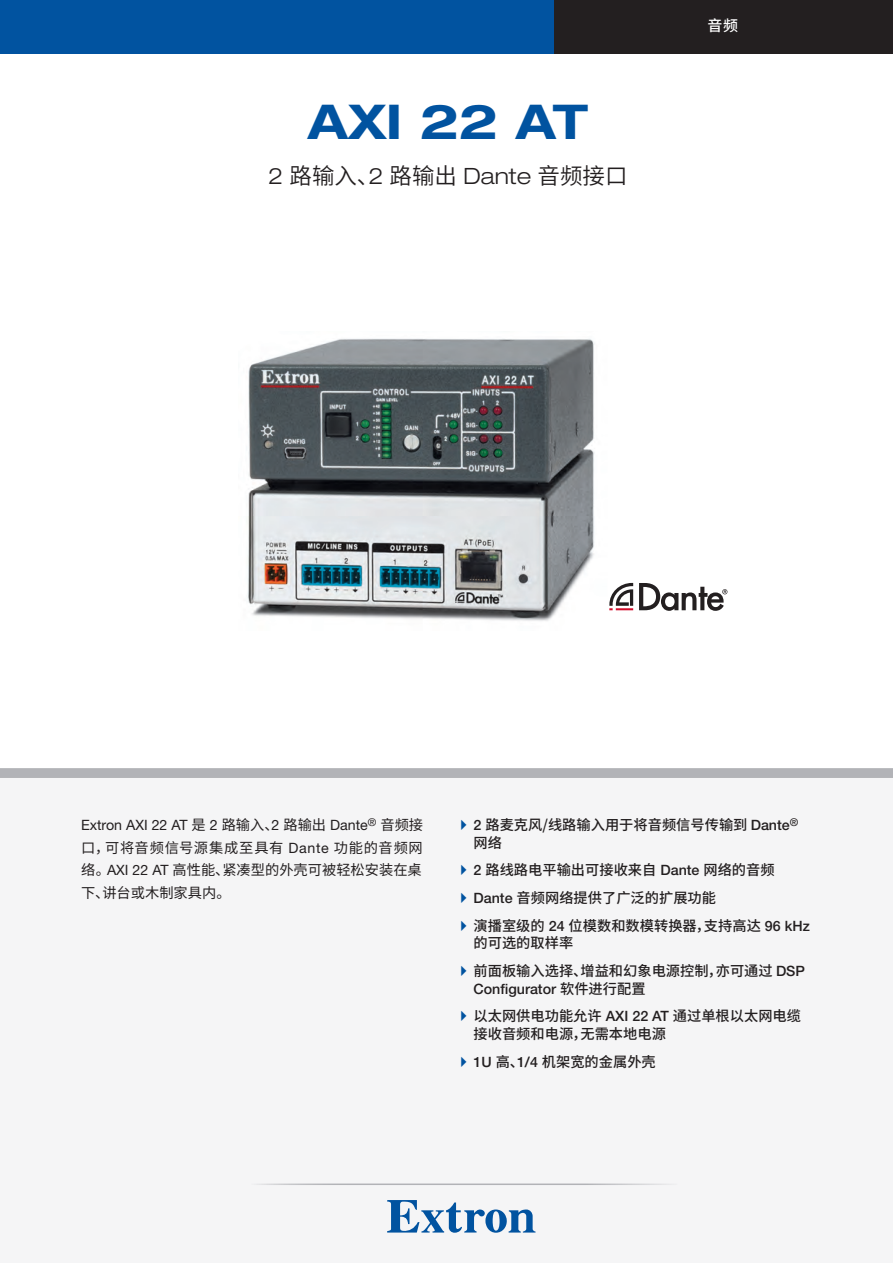
<style>
.page{position:relative;width:893px;height:1263px;background:#fff}
.page>*{position:absolute;margin:0;border:0;box-sizing:border-box;transform-origin:0 0}
.cover_product_name{font:700 expanded 48px "Helvetica Neue LT Std";color:#0153a0}
.cover_product_subti{font:22.5px "Source Han Sans CN";color:#231f20}
.cover_category{font:500 15px "Source Han Sans CN";color:#fff}
.t1{font:500 14.25px/17.2px "Source Han Sans CN";color:#231f20}
.cover_teaser_paragr{font:14.25px/22.5px "Source Han Sans CN";color:#231f20;text-align:justify}
.s1{font-family:"Helvetica Neue LT Std";font-weight:300;font-stretch:expanded}
.s2{font-family:"Helvetica Neue LT Std"}
</style>
<div class="page">
<div style="left:0;top:0;width:568px;height:54px;background:#0153a0"></div>
<div style="left:554px;top:0;width:339px;height:54px;background:#231f20"></div>
<div style="left:0;top:768px;width:893px;height:465px;background:#f5f5f6"></div>
<svg style="left:387px;top:1200px;width:148px;height:33px"></svg>
<hr style="left:245px;top:1183px;width:432px;height:2px;background:#b2b3b7">
<img style="left:247px;top:338px;width:348px;height:283px">
<svg style="left:609px;top:583px;width:24px;height:27px"></svg>
<svg style="left:639px;top:583px;width:88px;height:28px"></svg>
<svg style="left:461px;top:820px;width:5px;height:10px"></svg>
<svg style="left:461px;top:865px;width:5px;height:10px"></svg>
<svg style="left:461px;top:893px;width:5px;height:10px"></svg>
<svg style="left:461px;top:921px;width:5px;height:10px"></svg>
<svg style="left:461px;top:966px;width:5px;height:10px"></svg>
<svg style="left:461px;top:1011px;width:5px;height:10px"></svg>
<svg style="left:461px;top:1056px;width:5px;height:10px"></svg>
<p class="cover_product_name" style="left:308px;top:92px;width:281px">AXI 22 AT</p>
<p class="cover_product_subti" style="left:268px;top:163px;width:361px"><span class="s1">2</span> 路输入、<span class="s1">2</span> 路输出 <span class="s1">Dante</span> 音频接口</p>
<p class="cover_category" style="left:707px;top:17px;width:32px">音频</p>
<p class="cover_teaser_paragr" style="left:81px;top:814px;width:344px"><span class="s2">Extron AXI 22 AT</span> 是 <span class="s2">2</span> 路输入、<span class="s2">2</span> 路输出 <span class="s2">Dante</span><sup>®</sup> 音频接口，可将音频信号源集成至具有 <span class="s2">Dante</span> 功能的音频网络。<span class="s2">AXI 22 AT</span> 高性能、紧凑型的外壳可被轻松安装在桌下、讲台或木制家具内。</p>
<p class="t1" style="left:474px;top:817px;width:326px"><span class="s2">2</span> 路麦克风/线路输入用于将音频信号传输到 <span class="s2">Dante</span><sup>®</sup>网络</p>
<p class="t1" style="left:474px;top:862px;width:303px"><span class="s2">2</span> 路线路电平输出可接收来自 <span class="s2">Dante</span> 网络的音频</p>
<p class="t1" style="left:474px;top:890px;width:244px"><span class="s2">Dante</span> 音频网络提供了广泛的扩展功能</p>
<p class="t1" style="left:474px;top:918px;width:338px">演播室级的 <span class="s2">24</span> 位模数和数模转换器，支持高达 <span class="s2">96 kHz</span>的可选的取样率</p>
<p class="t1" style="left:474px;top:963px;width:333px">前面板输入选择、增益和幻象电源控制，亦可通过 <span class="s2">DSP<br>Configurator</span> 软件进行配置</p>
<p class="t1" style="left:473px;top:1008px;width:329px">以太网供电功能允许 <span class="s2">AXI 22 AT</span> 通过单根以太网电缆接收音频和电源，无需本地电源</p>
<p class="t1" style="left:473px;top:1053px;width:184px"><span class="s2">1U</span> 高、<span class="s2">1/4</span> 机架宽的金属外壳</p>
</div>
